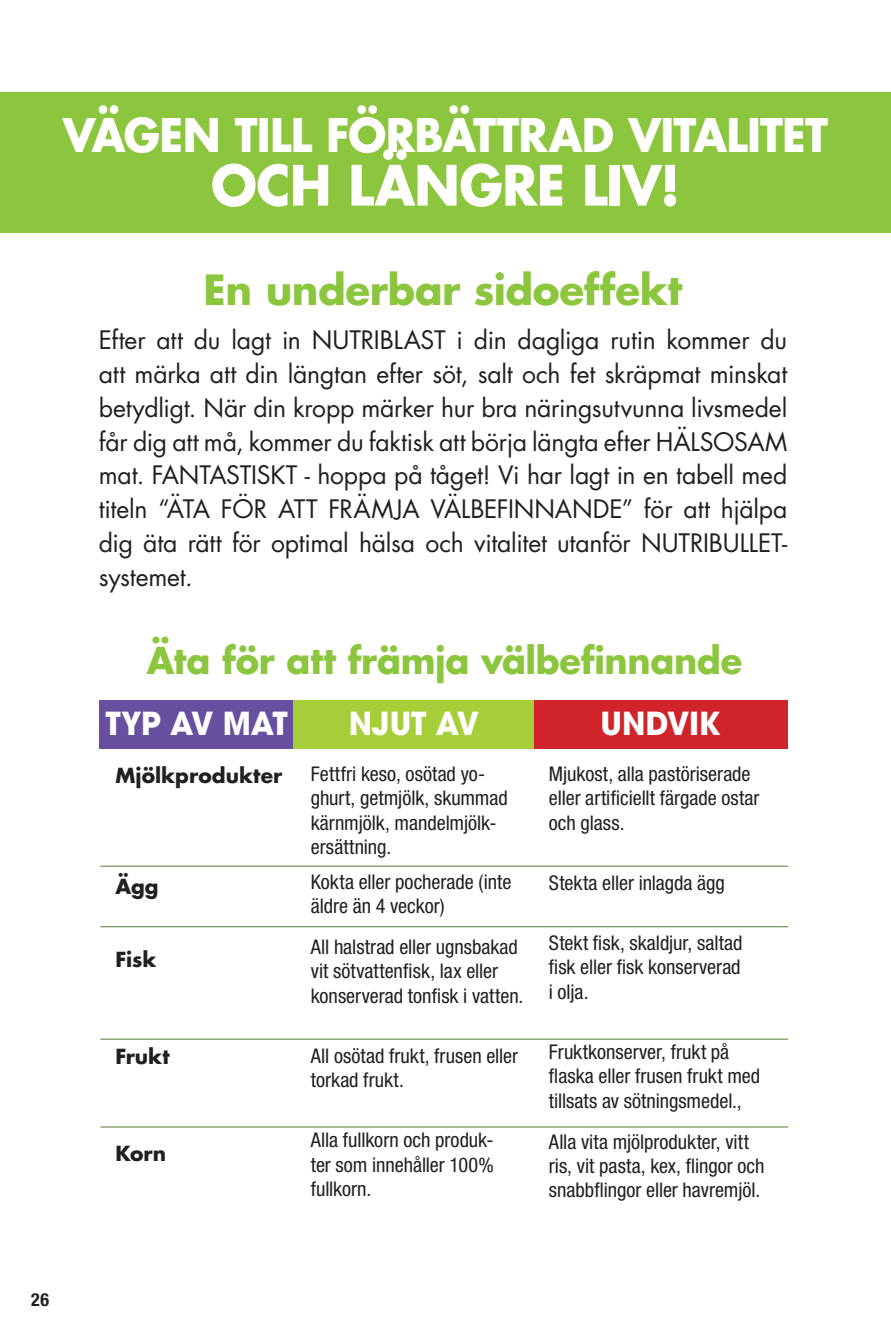
<style>
.page{position:relative;width:891px;height:1340px;background:#fff}
.page>*{position:absolute;margin:0;border:0;box-sizing:border-box;transform-origin:0 0}
.t1{font:700 54px "Futura";letter-spacing:-.015em;color:#fff;scale:.96 1}
.t2{font:700 45px "Futura";letter-spacing:-.02em;color:#fff;scale:.96 1}
.t3{font:700 40.5px "Futura";letter-spacing:-.01em;color:#8bc63e}
.t4{font:700 36px "Futura";letter-spacing:-.01em;color:#8bc63e}
.t5{font:700 31.5px "Avant Garde";letter-spacing:-.01em;color:#fff}
.t6{font:24.75px/33.8px "Futura";letter-spacing:-.005em;color:#231f20;text-align:justify}
.t7{font:condensed 20.25px/24.3px "Helvetica Neue LT Std";color:#231f20}
.t8{font:700 20.25px "Futura";color:#231f20}
.t9{font:700 condensed 18px "Helvetica Neue LT Std";color:#231f20}
</style>
<div class="page">
<div style="left:0;top:92px;width:891px;height:141px;background:#8bc63e"></div>
<div style="left:534px;top:700px;width:254px;height:48px;background:#d1232a"></div>
<div style="left:279px;top:700px;width:255px;height:48px;background:#a6ce39"></div>
<div style="left:100px;top:700px;width:193px;height:48px;background:#6850a1"></div>
<hr style="left:100px;top:865px;width:688px;height:1px;background:#628a44">
<hr style="left:100px;top:926px;width:688px;height:1px;background:#628a44">
<hr style="left:100px;top:1038px;width:688px;height:1px;background:#628a44">
<hr style="left:100px;top:1126px;width:688px;height:1px;background:#628a44">
<h2 class="t2" style="left:63px;top:103px;width:799px">VÄGEN TILL FÖRBÄTTRAD VITALITET</h2>
<h1 class="t1" style="left:211px;top:148px;width:490px">OCH LÄNGRE LIV!</h1>
<h3 class="t3" style="left:204px;top:262px;width:480px">En underbar sidoeffekt</h3>
<p class="t6" style="left:99px;top:323px;width:690px">Efter att du lagt in NUTRIBLAST i din dagliga rutin kommer du att märka att din längtan efter söt, salt och fet skräpmat minskat betydligt. När din kropp märker hur bra näringsutvunna livsmedel får dig att må, kommer du faktisk att börja längta efter HÄLSOSAM mat. FANTASTISKT - hoppa på tåget! Vi har lagt in en tabell med titeln “ÄTA FÖR ATT FRÄMJA VÄLBEFINNANDE” för att hjälpa dig äta rätt för optimal hälsa och vitalitet utanför NUTRIBULLET&shy;systemet.</p>
<h3 class="t4" style="left:147px;top:635px;width:597px">Äta för att främja välbefinnande</h3>
<h3 class="t5" style="left:106px;top:703px;width:184px">TYP AV MAT</h3>
<h3 class="t5" style="left:349px;top:703px;width:132px">NJUT AV</h3>
<h3 class="t5" style="left:600px;top:703px;width:122px">UNDVIK</h3>
<p class="t8" style="left:115px;top:761px;width:168px">Mjölkprodukter</p>
<p class="t7" style="left:311px;top:761px;width:199px">Fettfri keso, osötad yo&shy;ghurt, getmjölk, skummad kärnmjölk, mandelmjölk&shy;ersättning.</p>
<p class="t7" style="left:311px;top:869px;width:202px">Kokta eller pocherade (inte äldre än 4 veckor)</p>
<p class="t7" style="left:311px;top:934px;width:214px">All halstrad eller ugnsbakad vit sötvattenfisk, lax eller konserverad tonfisk i vatten.</p>
<p class="t7" style="left:549px;top:761px;width:212px">Mjukost, alla pastöriserade eller artificiellt färgade ostar och glass.</p>
<p class="t8" style="left:115px;top:872px;width:45px">Ägg</p>
<p class="t7" style="left:549px;top:870px;width:177px">Stekta eller inlagda ägg</p>
<p class="t7" style="left:549px;top:930px;width:195px;text-align:justify">Stekt fisk, skaldjur, saltad fisk eller fisk konserverad i olja.</p>
<p class="t8" style="left:115px;top:945px;width:42px">Fisk</p>
<p class="t8" style="left:115px;top:1042px;width:56px">Frukt</p>
<p class="t8" style="left:115px;top:1139px;width:52px">Korn</p>
<p class="t7" style="left:311px;top:1043px;width:209px">All osötad frukt, frusen eller torkad frukt.</p>
<p class="t7" style="left:311px;top:1127px;width:185px;text-align:justify">Alla fullkorn och produk&shy;ter som innehåller 100% fullkorn.</p>
<p class="t7" style="left:549px;top:1039px;width:213px">Fruktkonserver, frukt på flaska eller frusen frukt med tillsats av sötningsmedel.,</p>
<p class="t7" style="left:549px;top:1129px;width:217px">Alla vita mjölprodukter, vitt ris, vit pasta, kex, flingor och snabbflingor eller havremjöl.</p>
<p class="t9" style="left:31px;top:1288px;width:19px">26</p>
</div>
